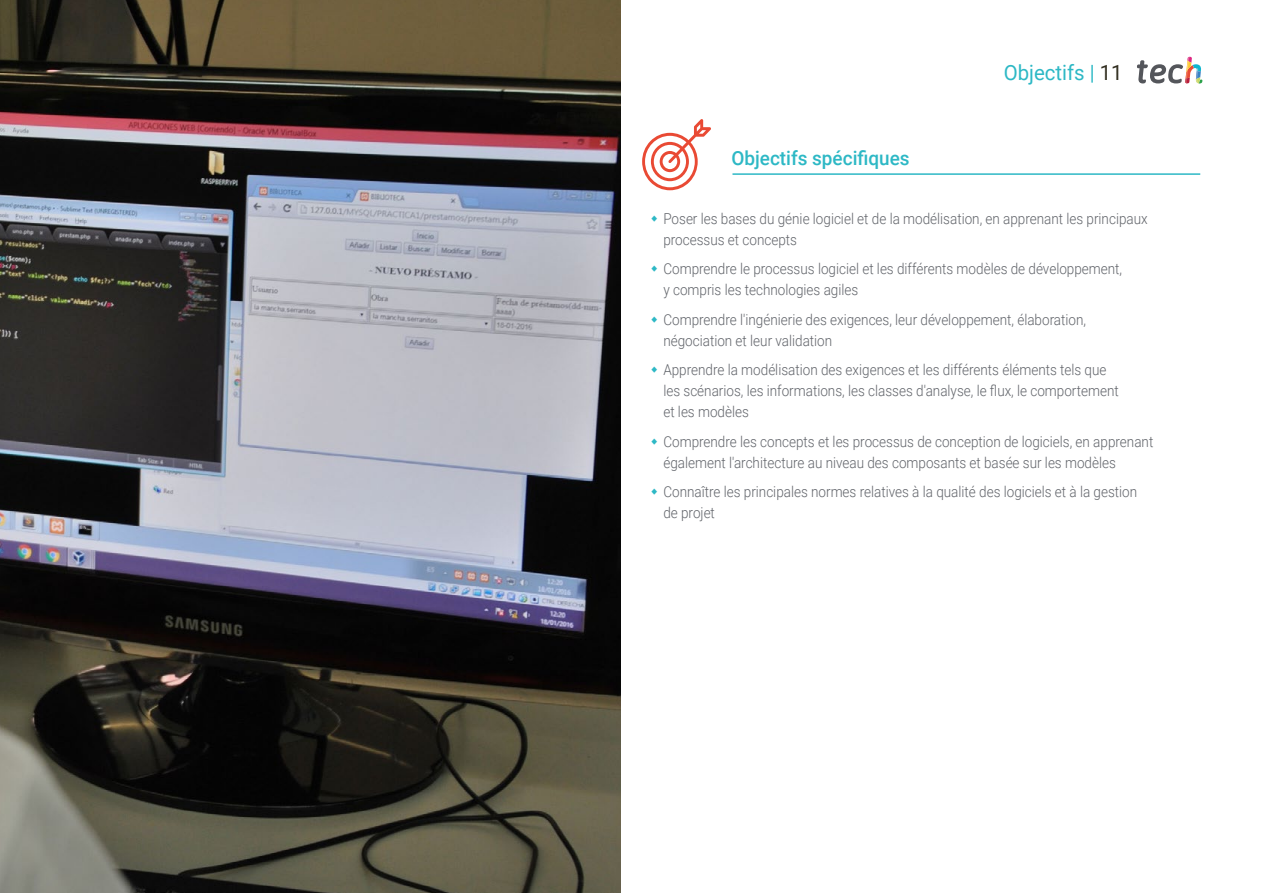
<style>
.page{position:relative;width:1263px;height:893px;background:#fff}
.page>*{position:absolute;margin:0;border:0;box-sizing:border-box;transform-origin:0 0}
.t1{font:21px "Roboto";color:#2db8c5}
.t2{font:500 19.5px "Roboto";color:#2db8c5}
.t3{font:300 15px/21px "Roboto";color:#61646a;scale:.9 1}
.s1{color:#312e20}
</style>
<div class="page">
<hr style="left:732px;top:173px;width:468px;height:2px;background:#2db8c5">
<svg style="left:642px;top:119px;width:69px;height:71px"></svg>
<img style="left:0;top:0;width:621px;height:893px">
<svg style="left:1137px;top:57px;width:65px;height:27px"></svg>
<h2 class="t2" style="left:731px;top:145px;width:180px">Objectifs spécifiques</h2>
<h1 class="t1" style="left:1004px;top:57px;width:120px">Objectifs | <span class="s1">11</span></h1>
<p class="t3" style="left:663px;top:207px;width:540px">Poser les bases du génie logiciel et de la modélisation, en apprenant les principaux processus et concepts</p>
<p class="t3" style="left:663px;top:258px;width:511px">Comprendre le processus logiciel et les différents modèles de développement, y compris les technologies agiles</p>
<p class="t3" style="left:663px;top:308px;width:471px">Comprendre l'ingénierie des exigences, leur développement, élaboration, négociation et leur validation</p>
<p class="t3" style="left:663px;top:359px;width:508px">Apprendre la modélisation des exigences et les différents éléments tels que les scénarios, les informations, les classes d'analyse, le flux, le comportement et les modèles</p>
<p class="t3" style="left:663px;top:430px;width:546px">Comprendre les concepts et les processus de conception de logiciels, en apprenant également l'architecture au niveau des composants et basée sur les modèles</p>
<p class="t3" style="left:663px;top:481px;width:528px">Connaître les principales normes relatives à la qualité des logiciels et à la gestion de projet</p>
</div>
